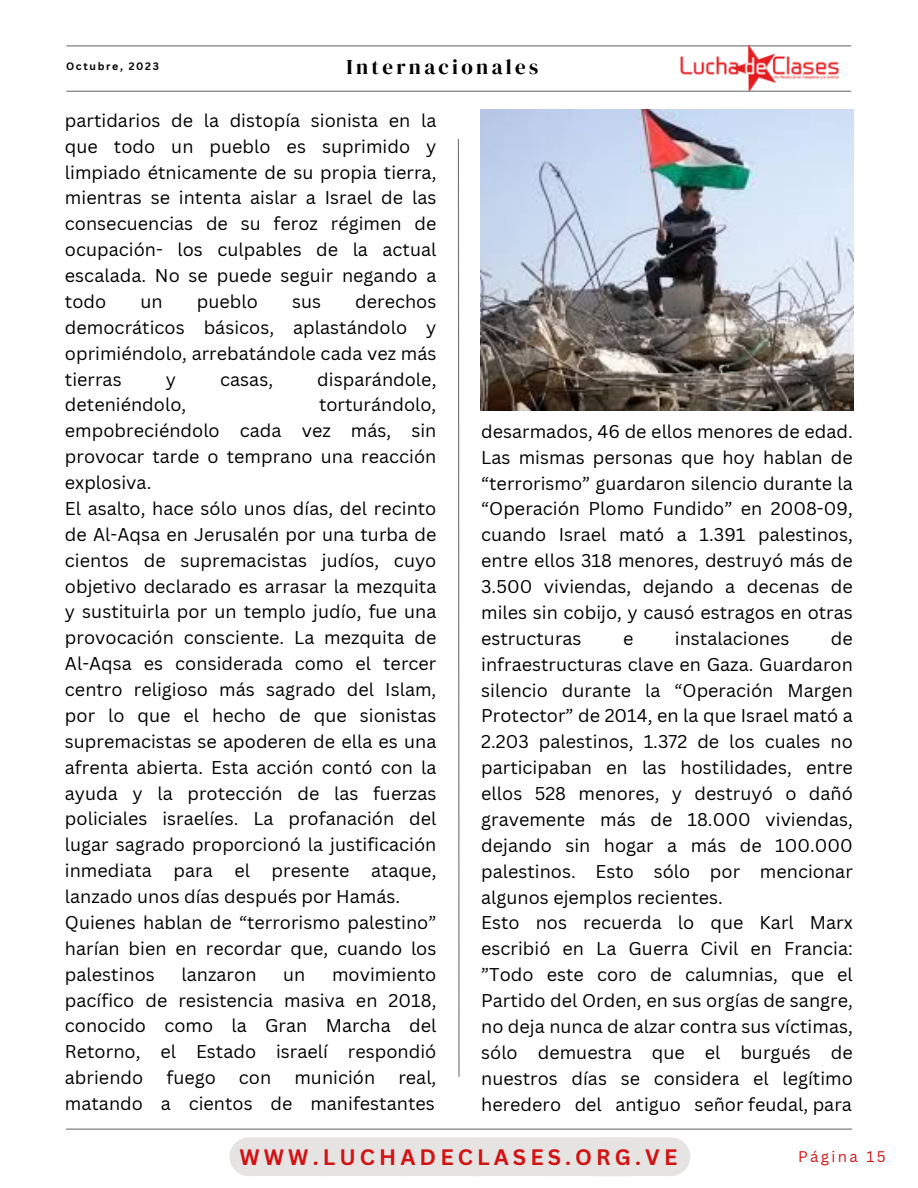
<style>
.page{position:relative;width:918px;height:1188px;background:#fff}
.page>*{position:absolute;margin:0;border:0;box-sizing:border-box;transform-origin:0 0}
.t1{font:700 21.75px "Canva Sans";letter-spacing:.19em;color:#d11313}
.t2{font:21px "DM Serif Display";letter-spacing:.16em;color:#000}
.t3{font:18px/25.8px "Canva Sans";color:#000;text-align:justify}
.t4{font:15px "Canva Sans";letter-spacing:.16em;color:#d11313}
.t5{font:700 10.5px "Canva Sans";letter-spacing:.16em;color:#000}
</style>
<div class="page">
<hr style="left:67px;top:91px;width:784px;height:1px;background:#737373">
<hr style="left:67px;top:45px;width:784px;height:1px;background:#737373">
<svg style="left:457px;top:138px;width:3px;height:939px"></svg>
<hr style="left:66px;top:1129px;width:786px;height:1px;background:#737373">
<img style="left:678px;top:44px;width:166px;height:46px">
<div style="left:229px;top:1137px;width:112px;height:39px;background:#e6e3e3;border-radius:19px"></div>
<div style="left:309px;top:1137px;width:111px;height:39px;background:#e6e3e3;border-radius:19px"></div>
<div style="left:385px;top:1137px;width:112px;height:39px;background:#e6e3e3;border-radius:19px"></div>
<div style="left:458px;top:1137px;width:112px;height:39px;background:#e6e3e3;border-radius:19px"></div>
<div style="left:537px;top:1137px;width:111px;height:39px;background:#e6e3e3;border-radius:19px"></div>
<div style="left:579px;top:1137px;width:111px;height:39px;background:#e6e3e3;border-radius:19px"></div>
<img style="left:481px;top:110px;width:372px;height:300px">
<p class="t5" style="left:66px;top:59px;width:94px">Octubre, 2023</p>
<p class="t2" style="left:346px;top:52px;width:193px">Internacionales</p>
<p class="t3" style="left:65px;top:107px;width:373px">partidarios de la distopía sionista en la que todo un pueblo es suprimido y limpiado étnicamente de su propia tierra, mientras se intenta aislar a Israel de las consecuencias de su feroz régimen de ocupación- los culpables de la actual escalada. No se puede seguir negando a todo</p>
<p class="t3" style="left:65px;top:288px;width:373px;text-indent:290px">derechos democráticos básicos, aplastándolo y oprimiéndolo, arrebatándole cada vez más tierras</p>
<p class="t3" style="left:140px;top:288px;width:24px">un</p>
<p class="t3" style="left:197px;top:288px;width:63px">pueblo</p>
<p class="t3" style="left:292px;top:288px;width:31px">sus</p>
<p class="t3" style="left:166px;top:366px;width:12px">y</p>
<p class="t3" style="left:220px;top:366px;width:54px">casas,</p>
<p class="t3" style="left:317px;top:366px;width:121px">disparándole,</p>
<p class="t3" style="left:65px;top:392px;width:123px">deteniéndolo,</p>
<p class="t3" style="left:65px;top:392px;width:373px;text-indent:254px">torturándolo, empobreciéndolo cada vez más, sin provocar tarde o temprano una reacción explosiva.</p>
<p class="t3" style="left:65px;top:495px;width:373px">El asalto, hace sólo unos días, del recinto de Al-Aqsa en Jerusalén por una turba de cientos de supremacistas judíos, cuyo objetivo declarado es arrasar la mezquita y sustituirla por un templo judío, fue una provocación consciente. La mezquita de Al-Aqsa es considerada como el tercer centro religioso más sagrado del Islam, por lo que el hecho de que sionistas supremacistas se apoderen de ella es una afrenta abierta. Esta acción contó con la ayuda y la protección de las fuerzas policiales israelíes. La profanación del lugar sagrado proporcionó la justificación inmediata para el presente ataque, lanzado unos días después por Hamás.</p>
<p class="t3" style="left:65px;top:909px;width:373px">Quienes hablan de “terrorismo palestino” harían bien en recordar que, cuando los palestinos</p>
<p class="t3" style="left:65px;top:961px;width:373px;text-indent:267px">movimiento pacífico de resistencia masiva en 2018, conocido como la Gran Marcha del Retorno, el Estado israelí respondió abriendo</p>
<p class="t3" style="left:182px;top:961px;width:76px">lanzaron</p>
<p class="t3" style="left:283px;top:961px;width:24px">un</p>
<p class="t3" style="left:166px;top:1064px;width:51px">fuego</p>
<p class="t3" style="left:239px;top:1064px;width:34px">con</p>
<p class="t3" style="left:294px;top:1064px;width:82px">munición</p>
<p class="t3" style="left:65px;top:1064px;width:373px;text-align:right">real,<br>matando a cientos de manifestantes</p>
<p class="t3" style="left:481px;top:418px;width:373px">desarmados, 46 de ellos menores de edad.<br>Las mismas personas que hoy hablan de “terrorismo” guardaron silencio durante la “Operación Plomo Fundido” en 2008-09, cuando Israel mató a 1.391 palestinos, entre ellos 318 menores, destruyó más de 3.500 viviendas, dejando a decenas de miles sin cobijo, y causó estragos en otras estructuras</p>
<p class="t3" style="left:481px;top:625px;width:373px;text-indent:350px">de infraestructuras clave en Gaza. Guardaron silencio durante la “Operación Margen Protector” de 2014, en la que Israel mató a 2.203 palestinos, 1.372 de los cuales no participaban en las hostilidades, entre ellos 528 menores, y destruyó o dañó gravemente más de 18.000 viviendas, dejando sin hogar a más de 100.000 palestinos. Esto sólo por mencionar algunos ejemplos recientes.</p>
<p class="t3" style="left:481px;top:910px;width:373px">Esto nos recuerda lo que Karl Marx escribió en La Guerra Civil en Francia: ”Todo este coro de calumnias, que el Partido del Orden, en sus orgías de sangre, no deja nunca de alzar contra sus víctimas, sólo demuestra que el burgués de nuestros días se considera el legítimo heredero del antiguo señor feudal, para</p>
<p class="t3" style="left:623px;top:625px;width:12px">e</p>
<p class="t3" style="left:675px;top:625px;width:116px">instalaciones</p>
<p class="t1" style="left:239px;top:1142px;width:439px">WWW.LUCHADECLASES.ORG.VE</p>
<p class="t4" style="left:798px;top:1146px;width:89px">Página 15</p>
</div>
